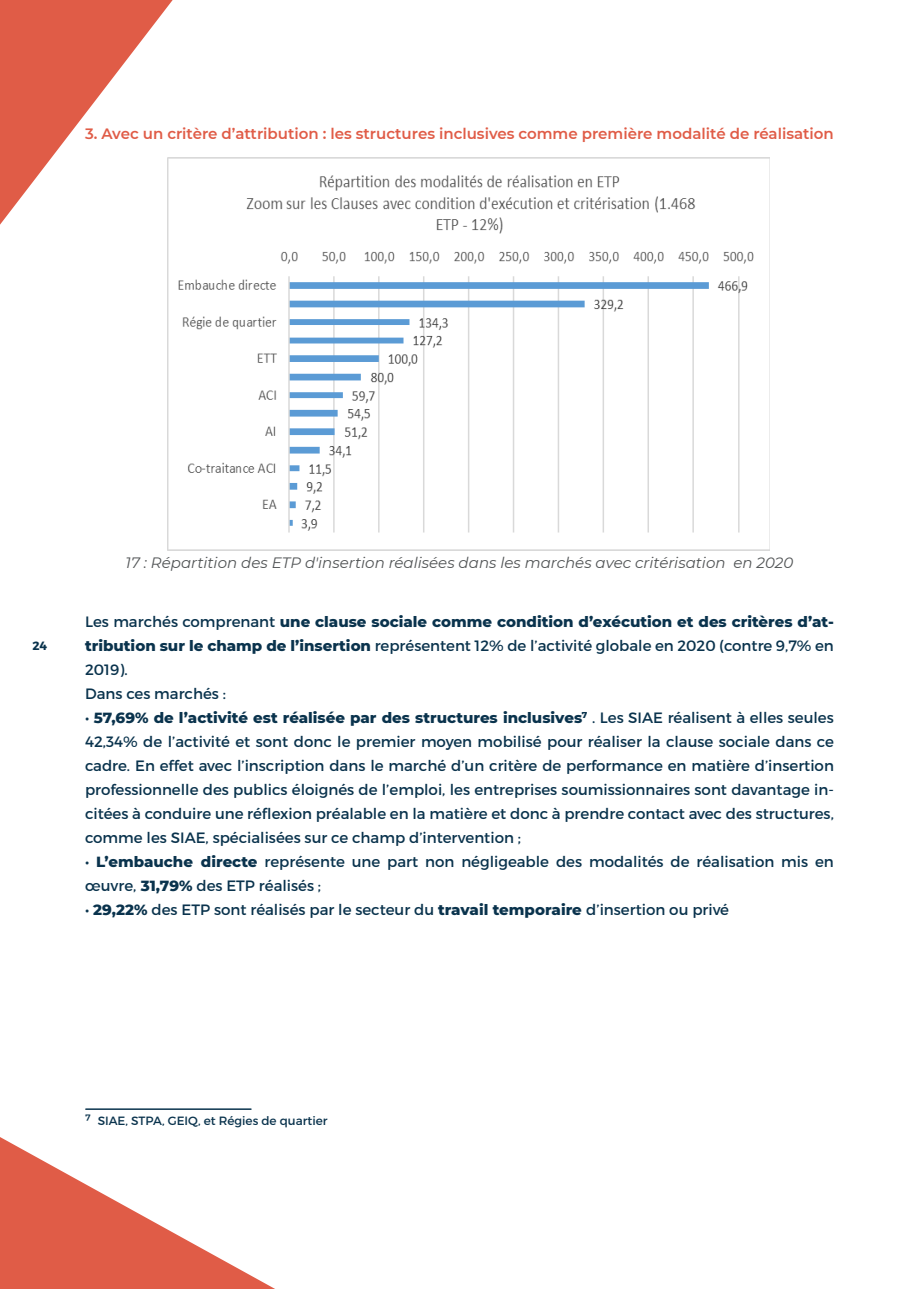
<style>
.page{position:relative;width:919px;height:1289px;background:#fff}
.page>*{position:absolute;margin:0;border:0;box-sizing:border-box;transform-origin:0 0}
.t1{font:15px/24px "Montserrat";color:#0a334d;text-align:justify}
.t2{font:800 15px/24px "Montserrat";color:#0a334d;text-align:justify}
.t3{font:600 15px "Montserrat";color:#e05c47}
.t4{font:italic 15px "Montserrat";color:#515455}
.t5{font:12px "Montserrat";color:#0a334d}
.t6{font:700 12px "Montserrat";color:#0a334d}
.s1{font-weight:400}
.s2{font-weight:800}
.s3{font-size:15px}
</style>
<div class="page">
<img style="left:168px;top:158px;width:601px;height:392px">
<hr style="left:86px;top:1108px;width:165px;height:1px;background:#0a334d">
<svg style="left:0;top:0;width:178px;height:255px"></svg>
<svg style="left:0;top:1137px;width:273px;height:151px"></svg>
<p class="t3" style="left:85px;top:123px;width:750px">3. Avec un critère d’attribution : les structures inclusives comme première modalité de réalisation</p>
<p class="t6" style="left:32px;top:638px;width:16px">24</p>
<p class="t4" style="left:126px;top:552px;width:669px">17 : Répartition des ETP d'insertion réalisées dans les marchés avec critérisation en 2020</p>
<p class="t2" style="left:85px;top:609px;width:750px"><span class="s1">Les marchés comprenant</span> une clause sociale comme condition d’exécution et des critères d’at&shy;tribution sur le champ de l’insertion <span class="s1">représentent 12% de l’activité globale en 2020 (contre 9,7% en 2019).</span></p>
<p class="t1" style="left:85px;top:681px;width:142px">Dans ces marchés :</p>
<p class="t1" style="left:85px;top:705px;width:750px">• <span class="s2">57,69% de l’activité est réalisée par des structures inclusives</span><sup>7</sup> . Les SIAE réalisent à elles seules 42,34% de l’activité et sont donc le premier moyen mobilisé pour réaliser la clause sociale dans ce cadre. En effet avec l’inscription dans le marché d’un critère de performance en matière d’insertion professionnelle des publics éloignés de l’emploi, les entreprises soumissionnaires sont davantage in&shy;citées à conduire une réflexion préalable en la matière et donc à prendre contact avec des structures, comme les SIAE, spécialisées sur ce champ d’intervention ;</p>
<p class="t1" style="left:85px;top:849px;width:750px">• <span class="s2">L’embauche directe</span> représente une part non négligeable des modalités de réalisation mis en œuvre, <span class="s2">31,79%</span> des ETP réalisés ;</p>
<p class="t1" style="left:85px;top:897px;width:645px">• <span class="s2">29,22%</span> des ETP sont réalisés par le secteur du <span class="s2">travail temporaire</span> d’insertion ou privé</p>
<p class="t5" style="left:85px;top:1113px;width:244px"><span class="s3">7</span> SIAE, STPA, GEIQ, et Régies de quartier</p>
</div>
